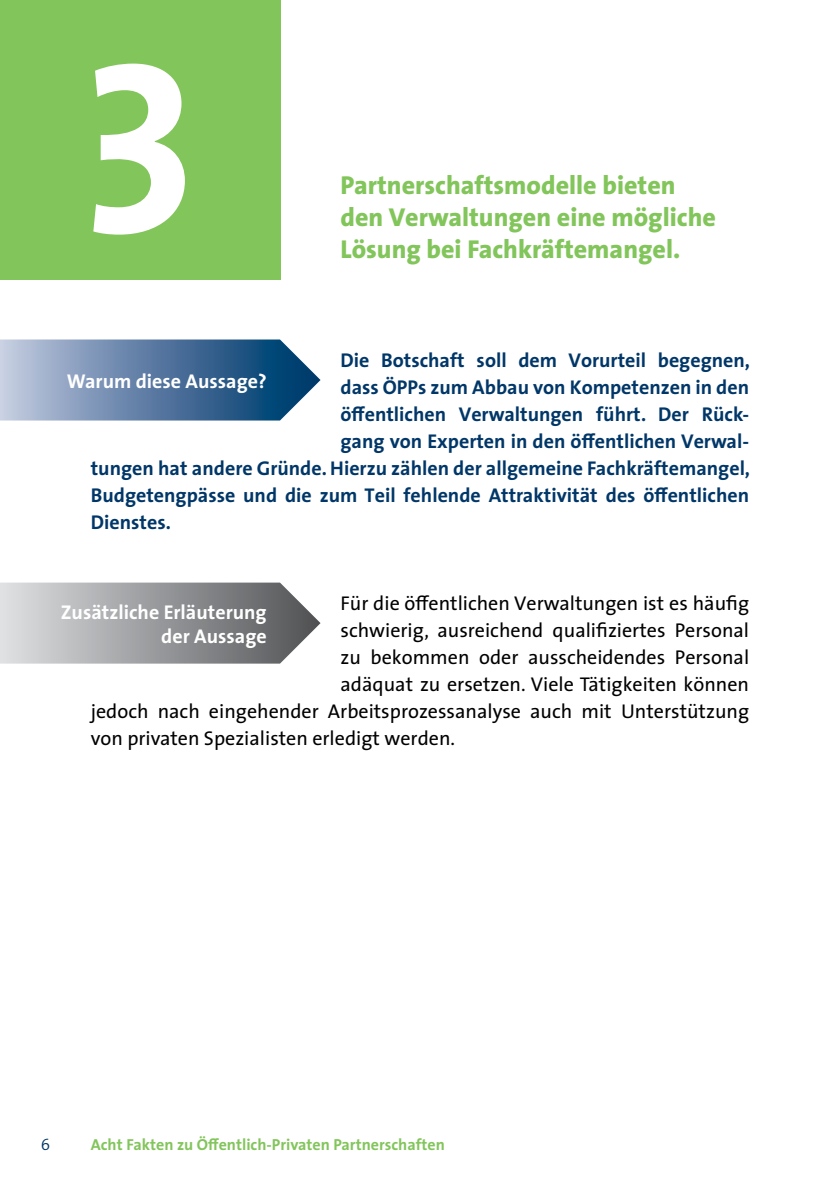
<style>
.page{position:relative;width:840px;height:1191px;background:#fff}
.page>*{position:absolute;margin:0;border:0;box-sizing:border-box;transform-origin:0 0}
.t1{font:246px "The Sans Bold Caps";color:#fff}
.t2{font:800 26px/32px "The Sans";color:#82c55b}
.t3{font:700 20px "The Sans";color:#003768}
.t4{font:20px "The Sans";color:#000}
.t5{font:700 20px/24px "The Sans";color:#fff;text-align:right}
.t6{font:700 16px "The Sans";color:#82c55b}
.t7{font:300 16px "The Sans";color:#003768}
</style>
<div class="page">
<svg style="left:0;top:339px;width:320px;height:81px;background:#6787aa"></svg>
<div style="left:0;top:0;width:280px;height:280px;background:#82c55b"></div>
<svg style="left:0;top:582px;width:320px;height:81px;background:#a1a3a5"></svg>
<h1 class="t1" style="left:81px;top:-57px;width:118px">3</h1>
<h2 class="t2" style="left:340px;top:169px;width:377px">Partnerschaftsmodelle bieten den Verwaltungen eine mögliche<br>Lösung bei Fachkräftemangel.</h2>
<p class="t3" style="left:340px;top:343px;width:411px">Die Botschaft soll dem Vorurteil begegnen,</p>
<p class="t3" style="left:340px;top:370px;width:410px">dass ÖPPs zum Abbau von Kompetenzen in den</p>
<p class="t3" style="left:340px;top:397px;width:410px">öffentlichen Verwaltungen führt. Der Rück-</p>
<p class="t3" style="left:340px;top:424px;width:410px">gang von Experten in den öffentlichen Verwal-</p>
<p class="t3" style="left:91px;top:451px;width:660px">tungen hat andere Gründe. Hierzu zählen der allgemeine Fachkräftemangel,</p>
<p class="t3" style="left:91px;top:478px;width:659px">Budgetengpässe und die zum Teil fehlende Attraktivität des öffentlichen</p>
<p class="t3" style="left:91px;top:505px;width:81px">Dienstes.</p>
<p class="t5" style="left:67px;top:368px;width:201px">Warum diese Aussage?</p>
<p class="t4" style="left:340px;top:586px;width:410px">Für die öffentlichen Verwaltungen ist es häufig</p>
<p class="t4" style="left:340px;top:613px;width:410px">schwierig, ausreichend qualifiziertes Personal</p>
<p class="t4" style="left:340px;top:640px;width:410px">zu bekommen oder ausscheidendes Personal</p>
<p class="t4" style="left:340px;top:667px;width:410px">adäquat zu ersetzen. Viele Tätigkeiten können</p>
<p class="t4" style="left:91px;top:694px;width:659px">jedoch nach eingehender Arbeitsprozessanalyse auch mit Unterstützung</p>
<p class="t4" style="left:91px;top:721px;width:365px">von privaten Spezialisten erledigt werden.</p>
<p class="t5" style="left:61px;top:599px;width:207px">Zusätzliche Erläuterung der Aussage</p>
<p class="t7" style="left:41px;top:1131px;width:11px">6</p>
<p class="t6" style="left:91px;top:1131px;width:355px">Acht Fakten zu Öffentlich-Privaten Partnerschaften</p>
</div>
